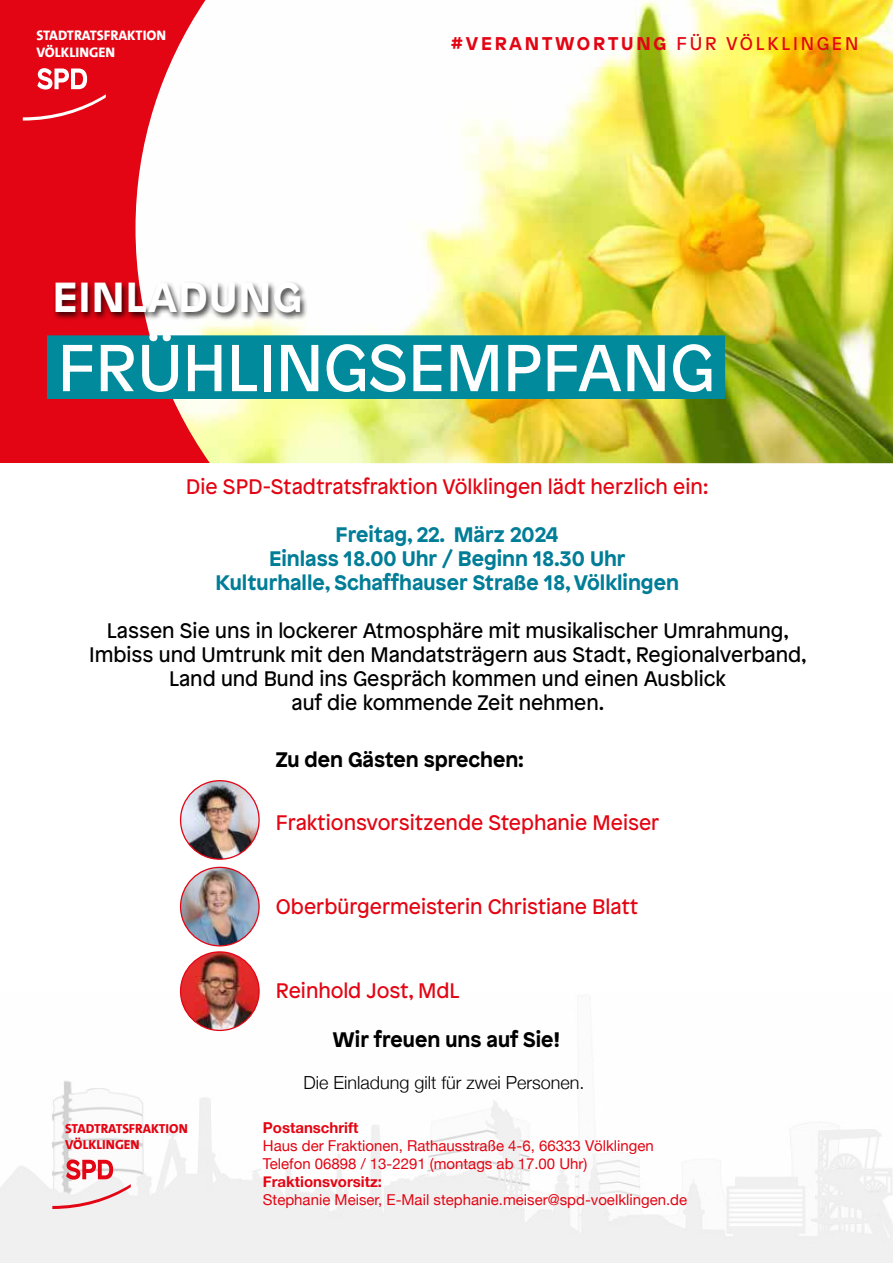
<style>
.page{position:relative;width:893px;height:1263px;background:#fff}
.page>*{position:absolute;margin:0;border:0;box-sizing:border-box;transform-origin:0 0}
.t1{font:66.15px "Patron";color:#fff}
.t2{font:700 42px "Patron";letter-spacing:.03em;color:#fff}
.t3{font:21px/24px "Patron";color:#000;text-align:center}
.t4{font:21px "Patron";color:#e30513}
.t5{font:700 21px/24px "Patron";color:#007d97;text-align:center}
.t6{font:700 21px "Patron";color:#000}
.t7{font:700 18.45px "Patron";letter-spacing:.15em;color:#e30513}
.t8{font:300 18px "Helvetica Neue";color:#000}
.t9{font:15px/18px "Helvetica Neue";color:#e30513}
.t10{font:700 15px "Helvetica Neue";color:#e30513}
.t11{font:800 13.95px/16.8px "SPD The Sans";color:#fff}
.t12{font:800 13.2px/15.9px "SPD The Sans";color:#e30513}
.s1{font-weight:400}
</style>
<div class="page">
<div style="left:0;top:0;width:893px;height:462px;background:#e30513"></div>
<svg style="left:23px;top:68px;width:83px;height:53px"></svg>
<img style="left:135px;top:0;width:758px;height:463px">
<div style="left:53px;top:280px;width:255px;height:41px;background:#000;opacity:.75"></div>
<div style="left:47px;top:335px;width:678px;height:64px;background:#008a9c"></div>
<img style="left:0;top:997px;width:893px;height:266px">
<svg style="left:52px;top:1159px;width:79px;height:50px"></svg>
<img style="left:181px;top:781px;width:78px;height:78px;border-radius:39px">
<div style="left:180px;top:780px;width:80px;height:80px;border:1px solid #e30513;border-radius:50%"></div>
<img style="left:181px;top:867px;width:78px;height:79px;border-radius:39px">
<div style="left:180px;top:867px;width:80px;height:79px;border:1px solid #e30513;border-radius:50%"></div>
<img style="left:181px;top:952px;width:78px;height:78px;border-radius:39px">
<div style="left:180px;top:951px;width:80px;height:80px;border:1px solid #e30513;border-radius:50%"></div>
<p class="t11" style="left:37px;top:27px;width:131px">STADTRATSFRAKTION<br>VÖLKLINGEN</p>
<p class="t7" style="left:451px;top:34px;width:409px">#VERANTWORTUNG <span class="s1">FÜR VÖLKLINGEN</span></p>
<h2 class="t2" style="left:52px;top:273px;width:251px">EINLADUNG</h2>
<h1 class="t1" style="left:58px;top:333px;width:658px">FRÜHLINGSEMPFANG</h1>
<p class="t4" style="left:186px;top:475px;width:524px">Die SPD-Stadtratsfraktion Völklingen lädt herzlich ein:</p>
<p class="t5" style="left:216px;top:523px;width:465px">Freitag, 22. März 2024<br>Einlass 18.00 Uhr / Beginn 18.30 Uhr<br>Kulturhalle, Schaffhauser Straße 18, Völklingen</p>
<p class="t3" style="left:89px;top:619px;width:719px">Lassen Sie uns in lockerer Atmosphäre mit musikalischer Umrahmung, Imbiss und Umtrunk mit den Mandatsträgern aus Stadt, Regionalverband, Land und Bund ins Gespräch kommen und einen Ausblick<br>auf die kommende Zeit nehmen.</p>
<p class="t6" style="left:276px;top:750px;width:250px">Zu den Gästen sprechen:</p>
<p class="t4" style="left:276px;top:811px;width:385px">Fraktionsvorsitzende Stephanie Meiser</p>
<p class="t4" style="left:276px;top:895px;width:364px">Oberbürgermeisterin Christiane Blatt</p>
<p class="t4" style="left:276px;top:979px;width:185px">Reinhold Jost, MdL</p>
<p class="t6" style="left:333px;top:1030px;width:229px">Wir freuen uns auf Sie!</p>
<p class="t8" style="left:303px;top:1076px;width:283px">Die Einladung gilt für zwei Personen.</p>
<p class="t12" style="left:65px;top:1120px;width:124px">STADTRATSFRAKTION<br>VÖLKLINGEN</p>
<p class="t10" style="left:263px;top:1119px;width:97px">Postanschrift</p>
<p class="t9" style="left:263px;top:1138px;width:392px">Haus der Fraktionen, Rathausstraße 4-6, 66333 Völklingen<br>Telefon 06898 / 13-2291 (montags ab 17.00 Uhr)</p>
<p class="t10" style="left:263px;top:1173px;width:121px">Fraktionsvorsitz:</p>
<p class="t9" style="left:263px;top:1192px;width:426px">Stephanie Meiser, E-Mail stephanie.meiser@spd-voelklingen.de</p>
</div>
